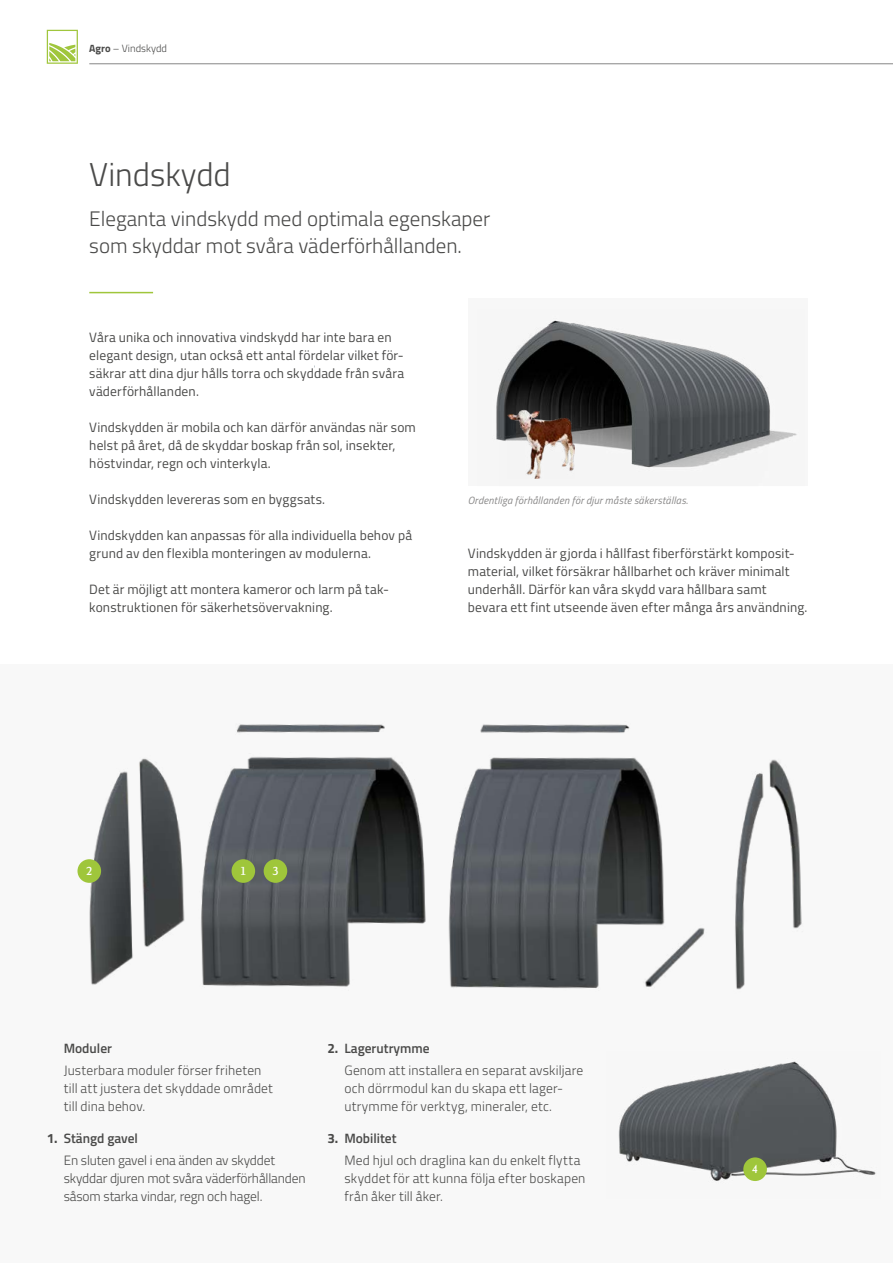
<style>
.page{position:relative;width:893px;height:1263px;background:#fff}
.page>*{position:absolute;margin:0;border:0;box-sizing:border-box;transform-origin:0 0}
.t1{font:300 33px "Titillium Web";color:#4a4a49}
.t2{font:300 21px/27px "Titillium Web";color:#4a4a49}
.t3{font:13.5px/18px "Titillium Web";letter-spacing:.01em;color:#4a4a49}
.t4{font:300 13.5px/18px "Titillium Web";letter-spacing:.01em;color:#4a4a49}
.t5{font:300 13.5px/22.5px "Titillium Web";letter-spacing:-.01em;color:#4a4a49}
.t6{font:600 13.5px "Titillium Web";color:#4a4a49}
.t7{font:600 12.3px "Albertan Pro";color:#fff}
.t8{font:italic 10.5px "Titillium Web";letter-spacing:.02em;color:#898888}
.t9{font:300 10.5px "Titillium Web";color:#4a4a49}
.s1{font-weight:700}
.s2{font-weight:600}
</style>
<div class="page">
<hr style="left:89px;top:64px;width:804px;height:1px;background:#878787">
<svg style="left:47px;top:30px;width:31px;height:34px"></svg>
<hr style="left:89px;top:292px;width:64px;height:1px;background:#9fc63b">
<img style="left:77px;top:721px;width:726px;height:270px">
<div style="left:468px;top:299px;width:340px;height:187px;background:#f7f7f7"></div>
<div style="left:232px;top:859px;width:23px;height:24px;background:#9fc63b;border-radius:50%"></div>
<div style="left:77px;top:859px;width:24px;height:24px;background:#9fc63b;border-radius:50%"></div>
<div style="left:264px;top:859px;width:23px;height:24px;background:#9fc63b;border-radius:50%"></div>
<img style="left:496px;top:320px;width:301px;height:159px">
<img style="left:618px;top:1058px;width:259px;height:125px">
<img style="left:507px;top:410px;width:67px;height:68px">
<div style="left:743px;top:1157px;width:24px;height:24px;background:#9fc63b;border-radius:50%"></div>
<p class="t9" style="left:89px;top:41px;width:79px"><span class="s1">Agro</span> – Vindskydd</p>
<h1 class="t1" style="left:89px;top:150px;width:143px">Vindskydd</h1>
<h2 class="t2" style="left:89px;top:204px;width:402px">Eleganta vindskydd med optimala egenskaper som skyddar mot svåra väderförhållanden.</h2>
<p class="t3" style="left:89px;top:328px;width:316px">Våra unika och innovativa vindskydd har inte bara en elegant design, utan också ett antal fördelar vilket för&shy;säkrar att dina djur hålls torra och skyddade från svåra väderförhållanden.</p>
<p class="t3" style="left:89px;top:418px;width:328px">Vindskydden är mobila och kan därför användas när som helst på året, då de skyddar boskap från sol, insekter, höstvindar, regn och vinterkyla.</p>
<p class="t3" style="left:89px;top:490px;width:237px">Vindskydden levereras som en byggsats.</p>
<p class="t3" style="left:89px;top:526px;width:324px">Vindskydden kan anpassas för alla individuella behov på grund av den flexibla monteringen av modulerna.</p>
<p class="t3" style="left:89px;top:580px;width:301px">Det är möjligt att montera kameror och larm på tak&shy;konstruktionen för säkerhetsövervakning.</p>
<p class="t8" style="left:468px;top:493px;width:222px">Ordentliga förhållanden för djur måste säkerställas.</p>
<p class="t3" style="left:468px;top:544px;width:341px">Vindskydden är gjorda i hållfast fiberförstärkt komposit&shy;material, vilket försäkrar hållbarhet och kräver minimalt underhåll. Därför kan våra skydd vara hållbara samt bevara ett fint utseende även efter många års användning.</p>
<p class="t7" style="left:86px;top:863px;width:8px">2</p>
<p class="t7" style="left:241px;top:863px;width:6px">1</p>
<p class="t7" style="left:272px;top:863px;width:8px">3</p>
<p class="t6" style="left:64px;top:1038px;width:50px">Moduler</p>
<p class="t4" style="left:64px;top:1061px;width:211px">Justerbara moduler förser friheten till att justera det skyddade området till dina behov.</p>
<p class="t5" style="left:64px;top:1126px;width:213px;text-indent:-17px"><span class="s1">1.</span> <span class="s2">Stängd gavel<br></span>En sluten gavel i ena änden av skyddet</p>
<p class="t5" style="left:64px;top:1169px;width:243px;line-height:18px">skyddar djuren mot svåra väderförhållanden såsom starka vindar, regn och hagel.</p>
<p class="t4" style="left:344px;top:1036px;width:240px;line-height:22.5px;text-indent:-17px"><span class="s1">2.</span> <span class="s2">Lagerutrymme<br></span>Genom att installera en separat avskiljare</p>
<p class="t4" style="left:344px;top:1079px;width:220px">och dörrmodul kan du skapa ett lager&shy;utrymme för verktyg, mineraler, etc.</p>
<p class="t4" style="left:344px;top:1126px;width:237px;line-height:22.5px;text-indent:-17px"><span class="s1">3.</span> <span class="s2">Mobilitet<br></span>Med hjul och draglina kan du enkelt flytta</p>
<p class="t4" style="left:344px;top:1169px;width:243px">skyddet för att kunna följa efter boskapen från åker till åker.</p>
<p class="t7" style="left:752px;top:1161px;width:7px">4</p>
</div>
